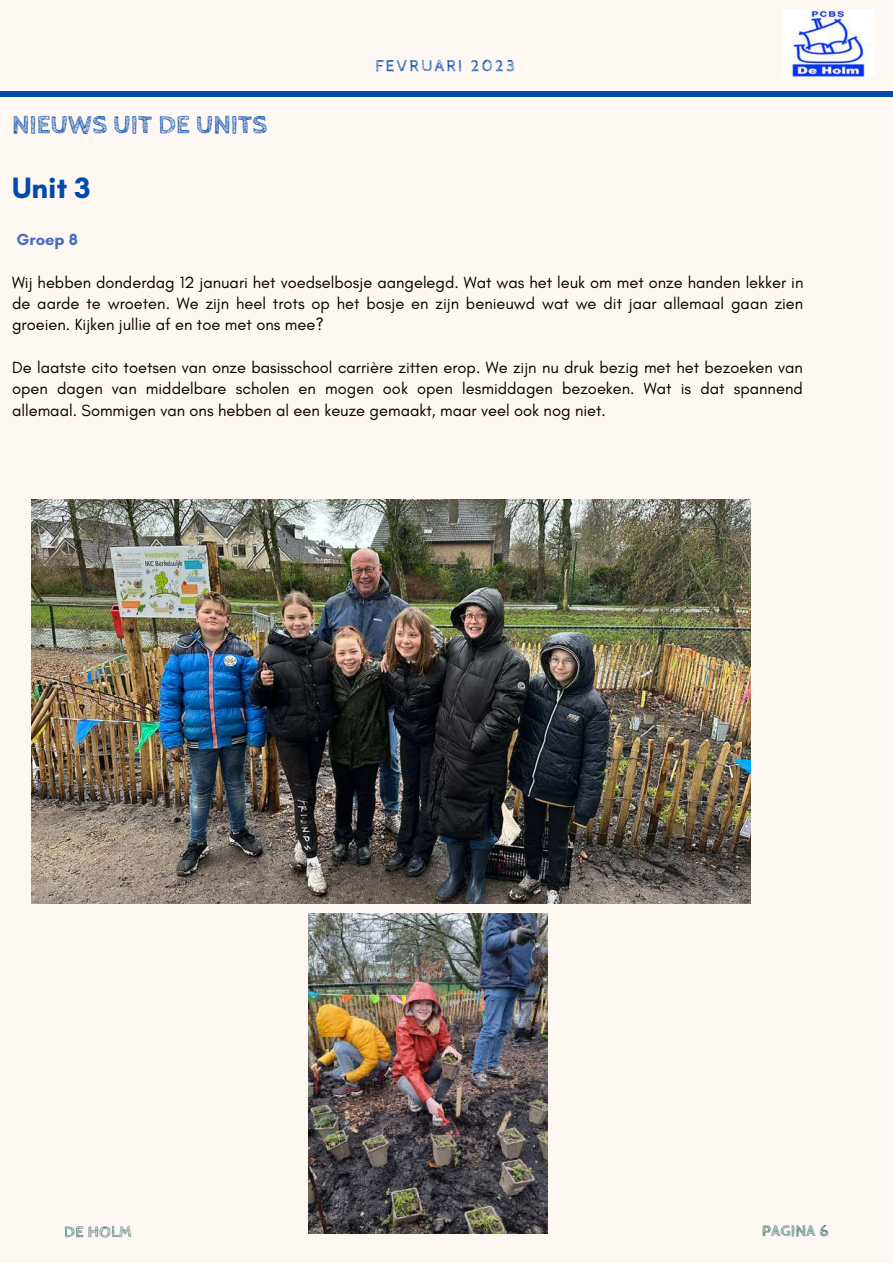
<style>
.page{position:relative;width:893px;height:1264px;background:#fff}
.page>*{position:absolute;margin:0;border:0;box-sizing:border-box;transform-origin:0 0}
.t1{font:700 30px "Glacial Indifference";color:#004aad}
.t2{font:700 26.4px "Cabin Sketch";color:#004aad}
.t3{font:16.5px/21.3px "Glacial Indifference";color:#000;text-align:justify}
.t4{font:700 16.5px "Cabin Sketch";color:#2a636d}
.t5{font:16.5px "Cabin Sketch";letter-spacing:.14em;color:#004aad}
.t6{font:700 16.5px "Glacial Indifference";color:#4a6cc6}
</style>
<div class="page">
<div style="left:0;top:0;width:892px;height:1262px;background:#fff8f2"></div>
<div style="left:0;top:92px;width:892px;height:5px;background:#004aad"></div>
<img style="left:782px;top:9px;width:92px;height:68px">
<img style="left:308px;top:913px;width:239px;height:319px">
<img style="left:32px;top:500px;width:718px;height:403px">
<h2 class="t2" style="left:12px;top:110px;width:257px">NIEUWS UIT DE UNITS</h2>
<p class="t5" style="left:375px;top:56px;width:141px">FEVRUARI 2023</p>
<h1 class="t1" style="left:12px;top:169px;width:80px">Unit 3</h1>
<p class="t6" style="left:17px;top:229px;width:63px">Groep 8</p>
<p class="t3" style="left:12px;top:271px;width:792px">Wij hebben donderdag 12 januari het voedselbosje aangelegd. Wat was het leuk om met onze handen lekker in de aarde te wroeten. We zijn heel trots op het bosje en zijn benieuwd wat we dit jaar allemaal gaan zien groeien. Kijken jullie af en toe met ons mee?</p>
<p class="t3" style="left:12px;top:356px;width:792px">De laatste cito toetsen van onze basisschool carrière zitten erop. We zijn nu druk bezig met het bezoeken van open dagen van middelbare scholen en mogen ook open lesmiddagen bezoeken. Wat is dat spannend allemaal. Sommigen van ons hebben al een keuze gemaakt, maar veel ook nog niet.</p>
<p class="t4" style="left:64px;top:1222px;width:69px">DE HOLM</p>
<p class="t4" style="left:761px;top:1221px;width:68px">PAGINA 6</p>
</div>
